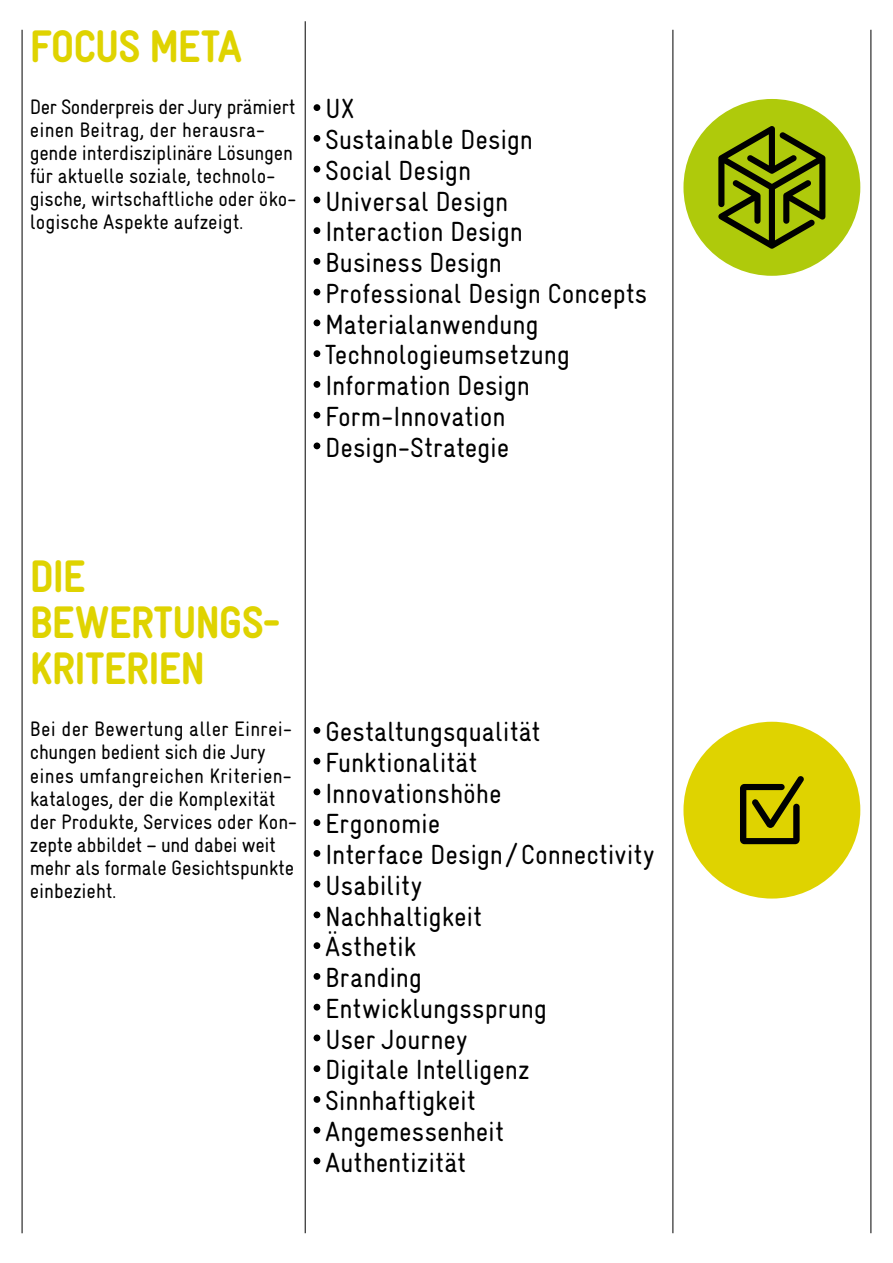
<style>
.page{position:relative;width:893px;height:1263px;background:#fff}
.page>*{position:absolute;margin:0;border:0;box-sizing:border-box;transform-origin:0 0}
.t1{font:900 45.75px/46px "Gravur Condensed";letter-spacing:-.02em;color:#dfd300}
.t2{font:27.75px/30.8px "Gravur Condensed";color:#000}
.t3{font:21px/23.1px "Gravur Condensed";letter-spacing:-.005em;color:#000}
</style>
<div class="page">
<hr style="left:305px;top:21px;width:1px;height:1212px;background:#000">
<hr style="left:22px;top:30px;width:1px;height:1203px;background:#000">
<hr style="left:871px;top:30px;width:1px;height:1203px;background:#000">
<hr style="left:673px;top:30px;width:1px;height:1203px;background:#000">
<div style="left:314px;top:727px;width:6px;height:7px;background:#000;border-radius:50%"></div>
<svg style="left:314px;top:758px;width:6px;height:6px"></svg>
<div style="left:314px;top:788px;width:6px;height:7px;background:#000;border-radius:50%"></div>
<div style="left:314px;top:819px;width:6px;height:7px;background:#000;border-radius:50%"></div>
<div style="left:314px;top:850px;width:6px;height:7px;background:#000;border-radius:50%"></div>
<svg style="left:314px;top:881px;width:6px;height:6px"></svg>
<div style="left:314px;top:911px;width:6px;height:7px;background:#000;border-radius:50%"></div>
<div style="left:314px;top:942px;width:6px;height:7px;background:#000;border-radius:50%"></div>
<div style="left:314px;top:973px;width:6px;height:7px;background:#000;border-radius:50%"></div>
<svg style="left:314px;top:1004px;width:6px;height:6px"></svg>
<div style="left:314px;top:1034px;width:6px;height:7px;background:#000;border-radius:50%"></div>
<div style="left:314px;top:1065px;width:6px;height:7px;background:#000;border-radius:50%"></div>
<div style="left:314px;top:1096px;width:6px;height:7px;background:#000;border-radius:50%"></div>
<svg style="left:314px;top:1127px;width:6px;height:6px"></svg>
<div style="left:314px;top:1157px;width:6px;height:7px;background:#000;border-radius:50%"></div>
<div style="left:314px;top:104px;width:6px;height:7px;background:#000;border-radius:50%"></div>
<div style="left:314px;top:135px;width:6px;height:7px;background:#000;border-radius:50%"></div>
<div style="left:314px;top:166px;width:6px;height:7px;background:#000;border-radius:50%"></div>
<div style="left:314px;top:196px;width:6px;height:7px;background:#000;border-radius:50%"></div>
<div style="left:314px;top:227px;width:6px;height:7px;background:#000;border-radius:50%"></div>
<div style="left:314px;top:258px;width:6px;height:7px;background:#000;border-radius:50%"></div>
<div style="left:314px;top:289px;width:6px;height:7px;background:#000;border-radius:50%"></div>
<div style="left:314px;top:319px;width:6px;height:7px;background:#000;border-radius:50%"></div>
<div style="left:314px;top:350px;width:6px;height:7px;background:#000;border-radius:50%"></div>
<div style="left:314px;top:381px;width:6px;height:7px;background:#000;border-radius:50%"></div>
<div style="left:314px;top:412px;width:6px;height:7px;background:#000;border-radius:50%"></div>
<div style="left:314px;top:442px;width:6px;height:7px;background:#000;border-radius:50%"></div>
<div style="left:683px;top:99px;width:177px;height:177px;background:#afca0b;border-radius:50%"></div>
<svg style="left:718px;top:126px;width:107px;height:123px"></svg>
<div style="left:683px;top:722px;width:177px;height:176px;background:#dfd300;border-radius:50%"></div>
<svg style="left:740px;top:776px;width:64px;height:68px"></svg>
<h1 class="t1" style="left:30px;top:23px;width:214px">FOCUS META</h1>
<p class="t3" style="left:30px;top:95px;width:268px">Der Sonderpreis der Jury prämiert einen Beitrag, der herausra&shy;gende interdisziplinäre Lösungen für aktuelle soziale, technolo&shy;gische, wirtschaftliche oder öko&shy;logische Aspekte aufzeigt.</p>
<p class="t2" style="left:325px;top:93px;width:324px">UX<br>Sustainable Design<br>Social Design<br>Universal Design<br>Interaction Design<br>Business Design<br>Professional Design Concepts<br>Materialanwendung<br>Technologieumsetzung<br>Information Design<br>Form-Innovation<br>Design-Strategie</p>
<h1 class="t1" style="left:30px;top:553px;width:252px">DIE<br>BEWERTUNGS-<br>KRITERIEN</h1>
<p class="t3" style="left:30px;top:717px;width:269px">Bei der Bewertung aller Einrei&shy;chungen bedient sich die Jury eines umfangreichen Kriterien&shy;kataloges, der die Komplexität der Produkte, Services oder Kon&shy;zepte abbildet – und dabei weit mehr als formale Gesichtspunkte einbezieht.</p>
<p class="t2" style="left:325px;top:716px;width:331px">Gestaltungsqualität<br>Funktionalität<br>Innovationshöhe<br>Ergonomie<br>Interface Design /Connectivity<br>Usability<br>Nachhaltigkeit<br>Ästhetik<br>Branding<br>Entwicklungssprung<br>User Journey<br>Digitale Intelligenz<br>Sinnhaftigkeit<br>Angemessenheit<br>Authentizität</p>
</div>
